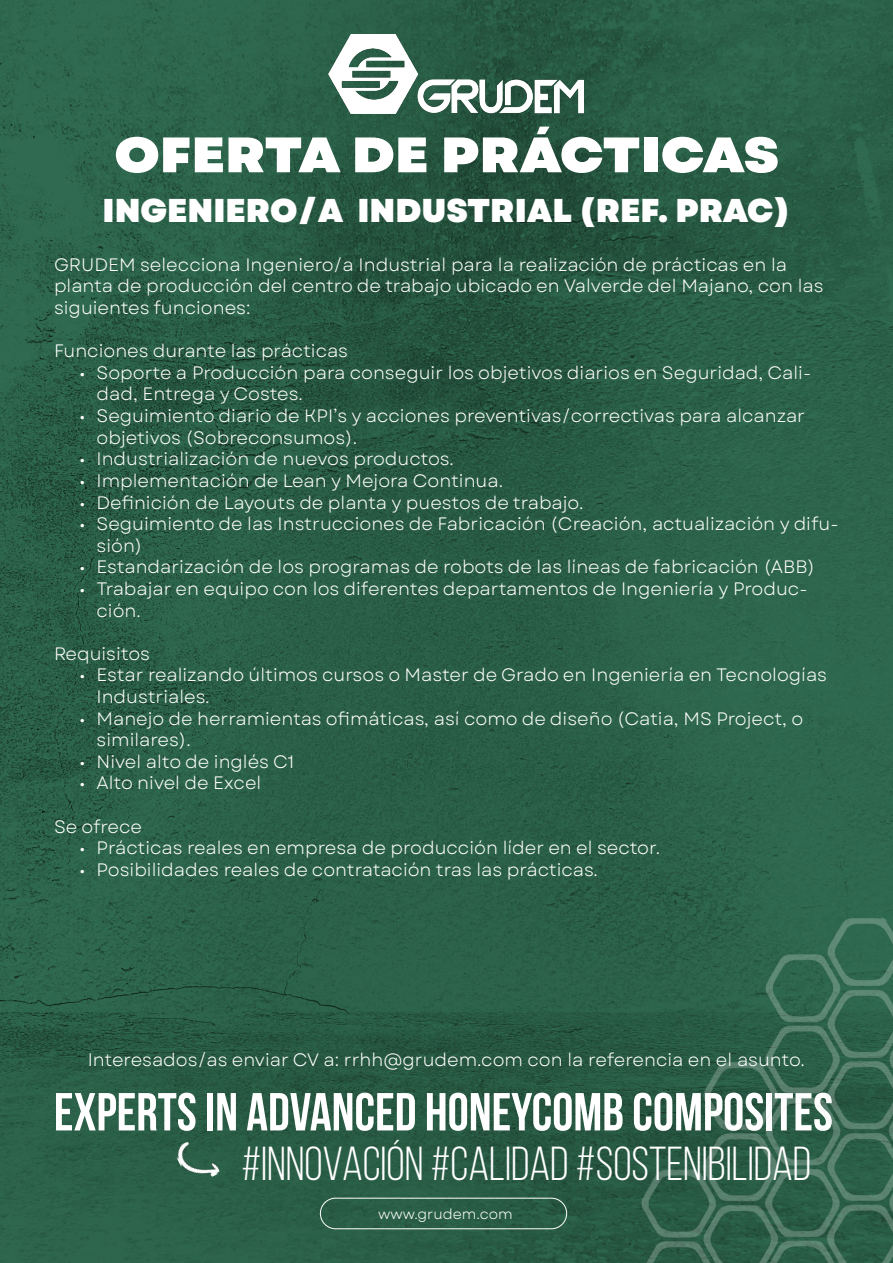
<style>
.page{position:relative;width:893px;height:1263px;background:#fff}
.page>*{position:absolute;margin:0;border:0;box-sizing:border-box;transform-origin:0 0}
.t1{font:700 53.4px "Bebas Neue";color:#fff}
.t2{font:800 49.8px "Garet";letter-spacing:-.005em;color:#fff;scale:1.1 1}
.t3{font:47.7px "Bebas Neue";color:#fff}
.t4{font:800 33px "Garet";color:#fff}
.t5{font:18px/21.6px "Garet";color:#fff}
.t6{font:14.25px "Garet";color:#fff}
</style>
<div class="page">
<img style="left:0;top:0;width:893px;height:1263px">
<img style="left:600px;top:884px;width:293px;height:379px">
<img style="left:172px;top:1135px;width:48px;height:52px">
<img style="left:329px;top:35px;width:255px;height:78px">
<div style="left:320px;top:1198px;width:247px;height:31px;border:1px solid #fff;border-radius:15px"></div>
<p class="t2" style="left:114px;top:122px;width:606px">OFERTA DE PRÁCTICAS</p>
<p class="t4" style="left:103px;top:189px;width:689px">INGENIERO/A INDUSTRIAL (REF. PRAC)</p>
<p class="t5" style="left:54px;top:254px;width:771px">GRUDEM selecciona Ingeniero/a Industrial para la realización de prácticas en la planta de producción del centro de trabajo ubicado en Valverde del Majano, con las siguientes funciones:</p>
<p class="t5" style="left:54px;top:341px;width:296px">Funciones durante las prácticas</p>
<p class="t5" style="left:97px;top:362px;width:716px;text-indent:-17px">• Soporte a Producción para conseguir los objetivos diarios en Seguridad, Cali&shy;dad, Entrega y Costes.</p>
<p class="t5" style="left:97px;top:406px;width:710px;text-indent:-17px">• Seguimiento diario de KPI’s y acciones preventivas/correctivas para alcanzar objetivos (Sobreconsumos).</p>
<p class="t5" style="left:80px;top:449px;width:376px">• Industrialización de nuevos productos.</p>
<p class="t5" style="left:80px;top:470px;width:425px">• Implementación de Lean y Mejora Continua.</p>
<p class="t5" style="left:80px;top:492px;width:505px">• Definición de Layouts de planta y puestos de trabajo.</p>
<p class="t5" style="left:97px;top:514px;width:744px;text-indent:-17px">• Seguimiento de las Instrucciones de Fabricación (Creación, actualización y difu&shy;sión)</p>
<p class="t5" style="left:80px;top:557px;width:737px">• Estandarización de los programas de robots de las líneas de fabricación (ABB)</p>
<p class="t5" style="left:97px;top:578px;width:713px;text-indent:-17px">• Trabajar en equipo con los diferentes departamentos de Ingeniería y Produc&shy;ción.</p>
<p class="t5" style="left:54px;top:643px;width:98px">Requisitos</p>
<p class="t5" style="left:97px;top:665px;width:732px;text-indent:-17px">• Estar realizando últimos cursos o Master de Grado en Ingeniería en Tecnologías<br>Industriales.</p>
<p class="t5" style="left:97px;top:708px;width:708px;text-indent:-17px">• Manejo de herramientas ofimáticas, así como de diseño (Catia, MS Project, o similares).</p>
<p class="t5" style="left:80px;top:751px;width:216px">• Nivel alto de inglés C1</p>
<p class="t5" style="left:80px;top:773px;width:183px">• Alto nivel de Excel</p>
<p class="t5" style="left:54px;top:816px;width:90px">Se ofrece</p>
<p class="t5" style="left:80px;top:838px;width:582px">• Prácticas reales en empresa de producción líder en el sector.</p>
<p class="t5" style="left:80px;top:859px;width:520px">• Posibilidades reales de contratación tras las prácticas.</p>
<p class="t5" style="left:88px;top:1049px;width:719px">Interesados/as enviar CV a: rrhh@grudem.com con la referencia en el asunto.</p>
<h1 class="t1" style="left:54px;top:1083px;width:781px">EXPERTS IN ADVANCED HONEYCOMB COMPOSITES</h1>
<h3 class="t3" style="left:241px;top:1138px;width:571px">#INNOVACIÓN #CALIDAD #SOSTENIBILIDAD</h3>
<p class="t6" style="left:378px;top:1205px;width:136px">www.grudem.com</p>
</div>
